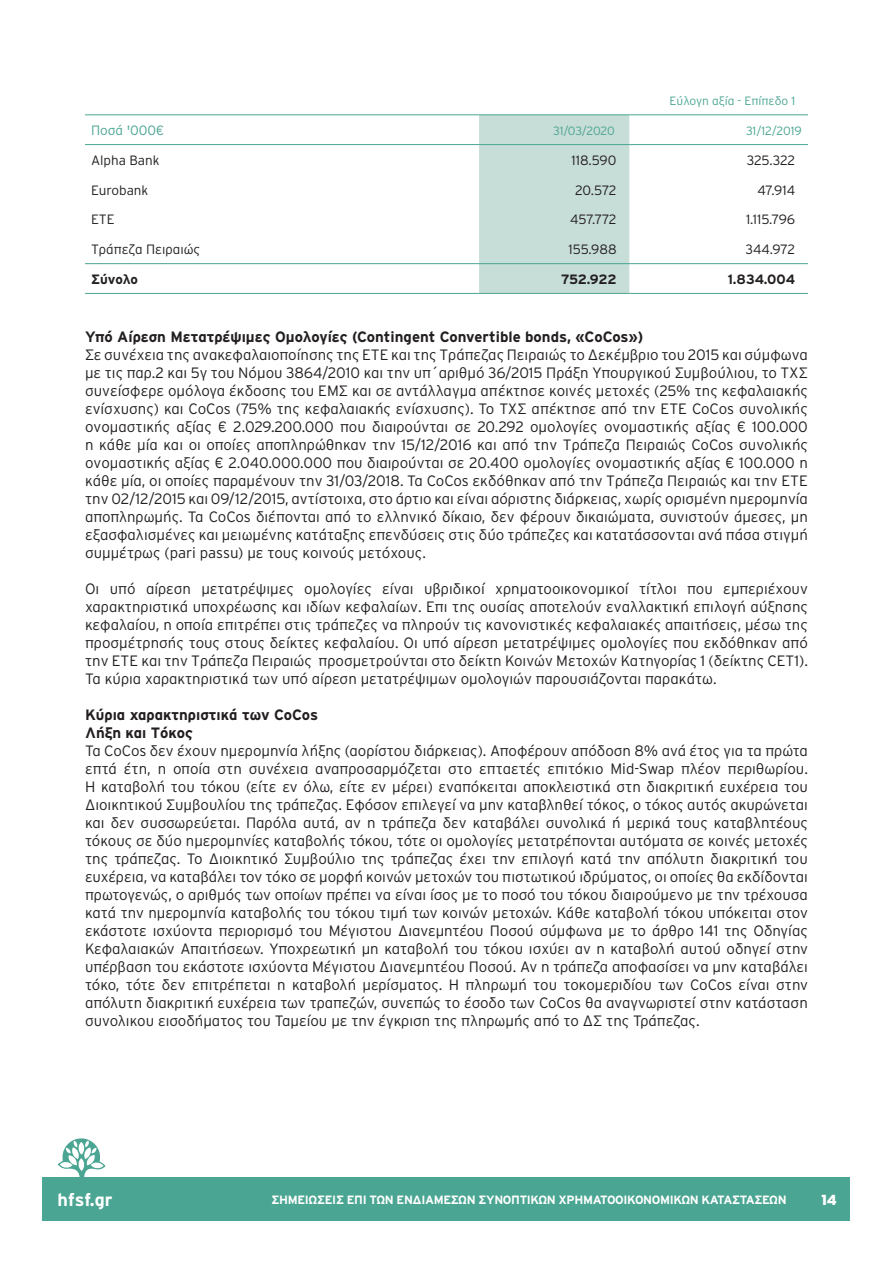
<style>
.page{position:relative;width:893px;height:1263px;background:#fff}
.page>*{position:absolute;margin:0;border:0;box-sizing:border-box;transform-origin:0 0}
.t1{font:700 18px "Interstate GR";color:#fff}
.t2{font:300 15px/18px "Interstate GR";color:#231f20;text-align:justify}
.tab_1{font:700 15px "Interstate GR";color:#231f20}
.t3{font:15px "Neutraface Two Disp Greek Titl";color:#fff}
.SECOND_TITLE{font:300 13.5px "Interstate GR";color:#231f20}
.t4{font:700 13.5px "Interstate GR";letter-spacing:-.005em;color:#231f20}
.t5{font:300 13.5px "Interstate GR";color:#4aa592}
.t6{font:700 12px "Interstate GR";letter-spacing:-.03em;color:#fff}
.t7{font:300 12px "Interstate GR";color:#4aa592}
</style>
<div class="page">
<div style="left:43px;top:1177px;width:807px;height:43px;background:#4aa592"></div>
<svg style="left:58px;top:1138px;width:47px;height:39px"></svg>
<div style="left:479px;top:115px;width:151px;height:178px;background:#c7ddd7"></div>
<hr style="left:85px;top:114px;width:394px;height:1px;background:#4aa592">
<hr style="left:629px;top:114px;width:179px;height:1px;background:#4aa592">
<hr style="left:85px;top:263px;width:394px;height:1px;background:#4aa592">
<hr style="left:479px;top:263px;width:150px;height:1px;background:#4aa592">
<hr style="left:629px;top:263px;width:179px;height:1px;background:#4aa592">
<hr style="left:85px;top:293px;width:394px;height:1px;background:#4aa592">
<hr style="left:479px;top:293px;width:150px;height:1px;background:#4aa592">
<hr style="left:629px;top:293px;width:179px;height:1px;background:#4aa592">
<hr style="left:85px;top:144px;width:394px;height:1px;background:#4aa592">
<hr style="left:479px;top:144px;width:150px;height:1px;background:#4aa592">
<hr style="left:629px;top:144px;width:179px;height:1px;background:#4aa592">
<hr style="left:479px;top:114px;width:150px;height:1px;background:#4aa592">
<p class="t7" style="left:670px;top:94px;width:127px">Εύλογη αξία - Επίπεδο 1</p>
<p class="t5" style="left:91px;top:123px;width:75px">Ποσά '000€</p>
<p class="t7" style="left:553px;top:124px;width:63px">31/03/2020</p>
<p class="t7" style="left:746px;top:124px;width:57px">31/12/2019</p>
<p class="SECOND_TITLE" style="left:91px;top:153px;width:70px">Alpha Bank</p>
<p class="SECOND_TITLE" style="left:572px;top:153px;width:46px">118.590</p>
<p class="SECOND_TITLE" style="left:747px;top:153px;width:50px">325.322</p>
<p class="SECOND_TITLE" style="left:91px;top:182px;width:59px">Eurobank</p>
<p class="SECOND_TITLE" style="left:575px;top:182px;width:43px">20.572</p>
<p class="SECOND_TITLE" style="left:757px;top:182px;width:39px">47.914</p>
<p class="SECOND_TITLE" style="left:91px;top:212px;width:25px">ΕΤΕ</p>
<p class="SECOND_TITLE" style="left:570px;top:212px;width:48px">457.772</p>
<p class="SECOND_TITLE" style="left:746px;top:212px;width:51px">1.115.796</p>
<p class="SECOND_TITLE" style="left:91px;top:242px;width:111px">Τράπεζα Πειραιώς</p>
<p class="SECOND_TITLE" style="left:569px;top:242px;width:49px">155.988</p>
<p class="SECOND_TITLE" style="left:745px;top:242px;width:51px">344.972</p>
<p class="t4" style="left:91px;top:272px;width:49px">Σύνολο</p>
<p class="t4" style="left:561px;top:272px;width:57px">752.922</p>
<p class="t4" style="left:728px;top:272px;width:69px">1.834.004</p>
<p class="tab_1" style="left:85px;top:328px;width:560px">Υπό Αίρεση Μετατρέψιμες Ομολογίες (Contingent Convertible bonds, «CoCos»)</p>
<p class="t2" style="left:85px;top:346px;width:724px">Σε συνέχεια της ανακεφαλαιοποίησης της ΕΤΕ και της Τράπεζας Πειραιώς το Δεκέμβριο του 2015 και σύμφωνα με τις παρ.2 και 5γ του Νόμου 3864/2010 και την υπ΄αριθμό 36/2015 Πράξη Υπουργικού Συμβούλιου, το ΤΧΣ συνείσφερε ομόλογα έκδοσης του ΕΜΣ και σε αντάλλαγμα απέκτησε κοινές μετοχές (25% της κεφαλαιακής ενίσχυσης) και CoCos (75% της κεφαλαιακής ενίσχυσης). To ΤΧΣ απέκτησε από την ΕΤΕ CoCos συνολικής ονομαστικής αξίας € 2.029.200.000 που διαιρούνται σε 20.292 ομολογίες ονομαστικής αξίας € 100.000 η κάθε μία και οι οποίες αποπληρώθηκαν την 15/12/2016 και από την Τράπεζα Πειραιώς CoCos συνολικής ονομαστικής αξίας € 2.040.000.000 που διαιρούνται σε 20.400 ομολογίες ονομαστικής αξίας € 100.000 η κάθε μία, οι οποίες παραμένουν την 31/03/2018. Τα CoCos εκδόθηκαν από την Τράπεζα Πειραιώς και την ΕΤΕ την 02/12/2015 και 09/12/2015, αντίστοιχα, στο άρτιο και είναι αόριστης διάρκειας, χωρίς ορισμένη ημερομηνία αποπληρωμής. Τα CoCos διέπονται από το ελληνικό δίκαιο, δεν φέρουν δικαιώματα, συνιστούν άμεσες, μη εξασφαλισμένες και μειωμένης κατάταξης επενδύσεις στις δύο τράπεζες και κατατάσσονται ανά πάσα στιγμή συμμέτρως (pari passu) με τους κοινούς μετόχους.</p>
<p class="t2" style="left:85px;top:580px;width:724px">Οι υπό αίρεση μετατρέψιμες ομολογίες είναι υβριδικοί χρηματοοικονομικοί τίτλοι που εμπεριέχουν χαρακτηριστικά υποχρέωσης και ιδίων κεφαλαίων. Επι της ουσίας αποτελούν εναλλακτική επιλογή αύξησης κεφαλαίου, η οποία επιτρέπει στις τράπεζες να πληρούν τις κανονιστικές κεφαλαιακές απαιτήσεις, μέσω της προσμέτρησής τους στους δείκτες κεφαλαίου. Οι υπό αίρεση μετατρέψιμες ομολογίες που εκδόθηκαν από την ΕΤΕ και την Τράπεζα Πειραιώς προσμετρούνται στο δείκτη Κοινών Μετοχών Κατηγορίας 1 (δείκτης CET1).<br>Τα κύρια χαρακτηριστικά των υπό αίρεση μετατρέψιμων ομολογιών παρουσιάζονται παρακάτω.</p>
<p class="tab_1" style="left:85px;top:706px;width:235px">Κύρια χαρακτηριστικά των CoCos</p>
<p class="tab_1" style="left:85px;top:724px;width:110px">Λήξη και Τόκος</p>
<p class="t2" style="left:85px;top:742px;width:724px">Τα CoCos δεν έχουν ημερομηνία λήξης (αορίστου διάρκειας). Αποφέρουν απόδοση 8% ανά έτος για τα πρώτα επτά έτη, η οποία στη συνέχεια αναπροσαρμόζεται στο επταετές επιτόκιο Mid-Swap πλέον περιθωρίου.<br>Η καταβολή του τόκου (είτε εν όλω, είτε εν μέρει) εναπόκειται αποκλειστικά στη διακριτική ευχέρεια του Διοικητικού Συμβουλίου της τράπεζας. Εφόσον επιλεγεί να μην καταβληθεί τόκος, ο τόκος αυτός ακυρώνεται και δεν συσσωρεύεται. Παρόλα αυτά, αν η τράπεζα δεν καταβάλει συνολικά ή μερικά τους καταβλητέους τόκους σε δύο ημερομηνίες καταβολής τόκου, τότε οι ομολογίες μετατρέπονται αυτόματα σε κοινές μετοχές της τράπεζας. Το Διοικητικό Συμβούλιο της τράπεζας έχει την επιλογή κατά την απόλυτη διακριτική του ευχέρεια, να καταβάλει τον τόκο σε μορφή κοινών μετοχών του πιστωτικού ιδρύματος, οι οποίες θα εκδίδονται πρωτογενώς, ο αριθμός των οποίων πρέπει να είναι ίσος με το ποσό του τόκου διαιρούμενο με την τρέχουσα κατά την ημερομηνία καταβολής του τόκου τιμή των κοινών μετοχών. Κάθε καταβολή τόκου υπόκειται στον εκάστοτε ισχύοντα περιορισμό του Μέγιστου Διανεμητέου Ποσού σύμφωνα με το άρθρο 141 της Οδηγίας Κεφαλαιακών Απαιτήσεων. Υποχρεωτική μη καταβολή του τόκου ισχύει αν η καταβολή αυτού οδηγεί στην υπέρβαση του εκάστοτε ισχύοντα Μέγιστου Διανεμητέου Ποσού. Αν η τράπεζα αποφασίσει να μην καταβάλει τόκο, τότε δεν επιτρέπεται η καταβολή μερίσματος. Η πληρωμή του τοκομεριδίου των CoCos είναι στην απόλυτη διακριτική ευχέρεια των τραπεζών, συνεπώς το έσοδο των CoCos θα αναγνωριστεί στην κατάσταση συνολικου εισοδήματος του Ταμείου με την έγκριση της πληρωμής από το ΔΣ της Τράπεζας.</p>
<p class="t1" style="left:58px;top:1190px;width:57px">hfsf.gr</p>
<p class="t3" style="left:821px;top:1190px;width:17px">14</p>
<p class="t6" style="left:271px;top:1193px;width:517px">ΣΗΜΕΙΏΣΕΙΣ ΕΠΊ ΤΩΝ ΕΝΔΙΆΜΕΣΩΝ ΣΥΝΟΠΤΙΚΏΝ ΧΡΗΜΑΤΟΟΙΚΟΝΟΜΙΚΏΝ KΑΤΑΣΤΆΣΕΩΝ</p>
</div>
